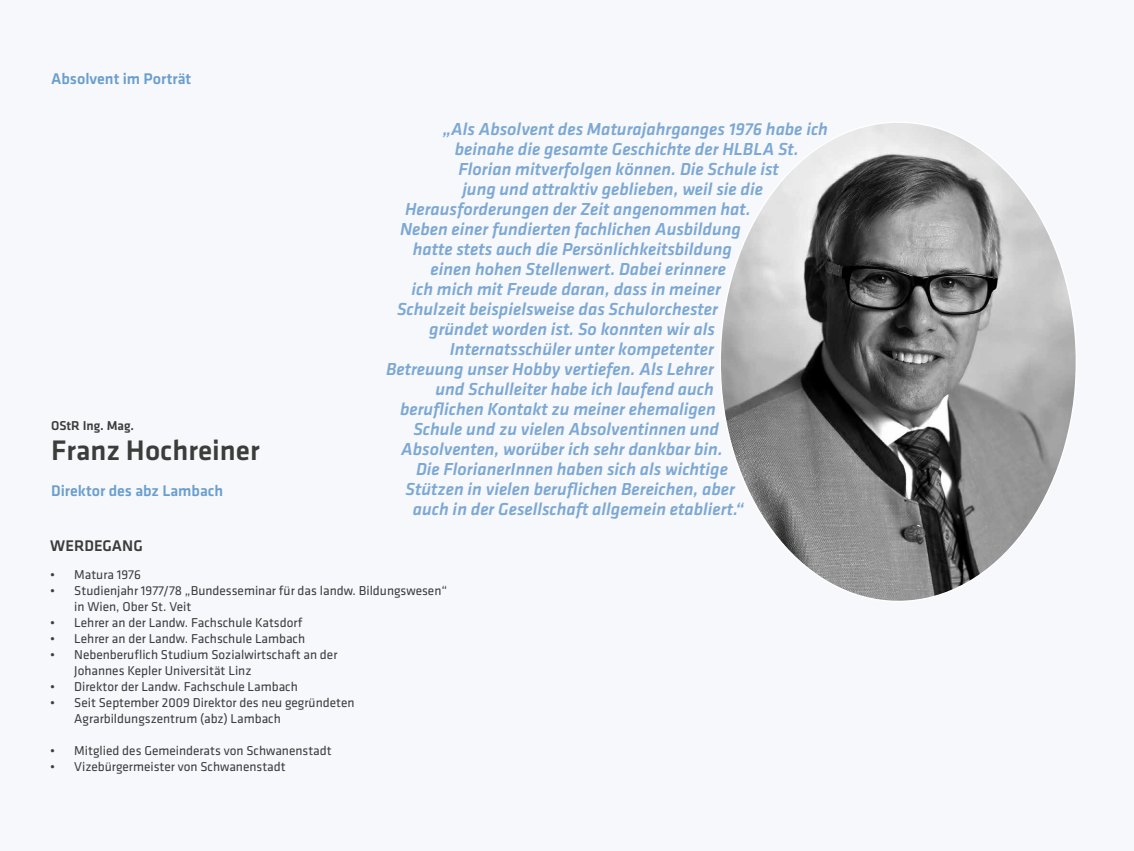
<style>
.page{position:relative;width:1134px;height:851px;background:#fff}
.page>*{position:absolute;margin:0;border:0;box-sizing:border-box;transform-origin:0 0}
.t1{font:500 29.3px "Klavika";color:#3c3c3b}
.t2{font:italic 500 18px "Klavika";color:#7da8d3}
.t3{font:500 16px "Klavika";color:#6a9ecd}
.t4{font:500 16px "Klavika";color:#3c3c3b}
.t5{font:13.3px/16px "Klavika";color:#3c3c3b}
.t6{font:500 13.3px "Klavika";color:#3c3c3b}
</style>
<div class="page">
<div style="left:0;top:0;width:1134px;height:850px;background:#f6f8fc"></div>
<img style="left:722px;top:123px;width:353px;height:477px">
<p class="t3" style="left:51px;top:70px;width:142px">Absolvent im Porträt</p>
<p class="t6" style="left:51px;top:418px;width:85px">OStR Ing. Mag.</p>
<h1 class="t1" style="left:51px;top:434px;width:210px">Franz Hochreiner</h1>
<p class="t3" style="left:51px;top:482px;width:174px">Direktor des abz Lambach</p>
<p class="t2" style="left:443px;top:119px;width:387px">„Als Absolvent des Maturajahrganges 1976 habe ich</p>
<p class="t2" style="left:455px;top:139px;width:345px">beinahe die gesamte Geschichte der HLBLA St.</p>
<p class="t2" style="left:459px;top:159px;width:322px">Florian mitverfolgen können. Die Schule ist</p>
<p class="t2" style="left:462px;top:179px;width:302px">jung und attraktiv geblieben, weil sie die</p>
<p class="t2" style="left:405px;top:199px;width:347px">Herausforderungen der Zeit angenommen hat.</p>
<p class="t2" style="left:400px;top:219px;width:342px">Neben einer fundierten fachlichen Ausbildung</p>
<p class="t2" style="left:413px;top:239px;width:321px">hatte stets auch die Persönlichkeitsbildung</p>
<p class="t2" style="left:431px;top:259px;width:297px">einen hohen Stellenwert. Dabei erinnere</p>
<p class="t2" style="left:411px;top:279px;width:311px">ich mich mit Freude daran, dass in meiner</p>
<p class="t2" style="left:397px;top:299px;width:322px">Schulzeit beispielsweise das Schulorchester</p>
<p class="t2" style="left:429px;top:319px;width:287px">gründet worden ist. So konnten wir als</p>
<p class="t2" style="left:450px;top:339px;width:266px">Internatsschüler unter kompetenter</p>
<p class="t2" style="left:386px;top:359px;width:329px">Betreuung unser Hobby vertiefen. Als Lehrer</p>
<p class="t2" style="left:435px;top:379px;width:280px">und Schulleiter habe ich laufend auch</p>
<p class="t2" style="left:400px;top:399px;width:317px">beruflichen Kontakt zu meiner ehemaligen</p>
<p class="t2" style="left:413px;top:419px;width:307px">Schule und zu vielen Absolventinnen und</p>
<p class="t2" style="left:401px;top:439px;width:323px">Absolventen, worüber ich sehr dankbar bin.</p>
<p class="t2" style="left:416px;top:459px;width:313px">Die FlorianerInnen haben sich als wichtige</p>
<p class="t2" style="left:406px;top:479px;width:331px">Stützen in vielen beruflichen Bereichen, aber</p>
<p class="t2" style="left:413px;top:499px;width:332px">auch in der Gesellschaft allgemein etabliert.“</p>
<p class="t4" style="left:50px;top:537px;width:94px">WERDEGANG</p>
<p class="t5" style="left:50px;top:566px;width:92px">• Matura 1976</p>
<p class="t5" style="left:74px;top:582px;width:374px;text-indent:-24px">• Studienjahr 1977/78 „Bundesseminar für das landw. Bildungswesen“ in Wien, Ober St. Veit</p>
<p class="t5" style="left:50px;top:614px;width:254px">• Lehrer an der Landw. Fachschule Katsdorf</p>
<p class="t5" style="left:50px;top:630px;width:256px">• Lehrer an der Landw. Fachschule Lambach</p>
<p class="t5" style="left:74px;top:646px;width:265px;text-indent:-24px">• Nebenberuflich Studium Sozialwirtschaft an der<br>Johannes Kepler Universität Linz</p>
<p class="t5" style="left:50px;top:678px;width:249px">• Direktor der Landw. Fachschule Lambach</p>
<p class="t5" style="left:74px;top:694px;width:282px;text-indent:-24px">• Seit September 2009 Direktor des neu gegründeten<br>Agrarbildungszentrum (abz) Lambach</p>
<p class="t5" style="left:50px;top:742px;width:283px">• Mitglied des Gemeinderats von Schwanenstadt</p>
<p class="t5" style="left:50px;top:758px;width:237px">• Vizebürgermeister von Schwanenstadt</p>
</div>
